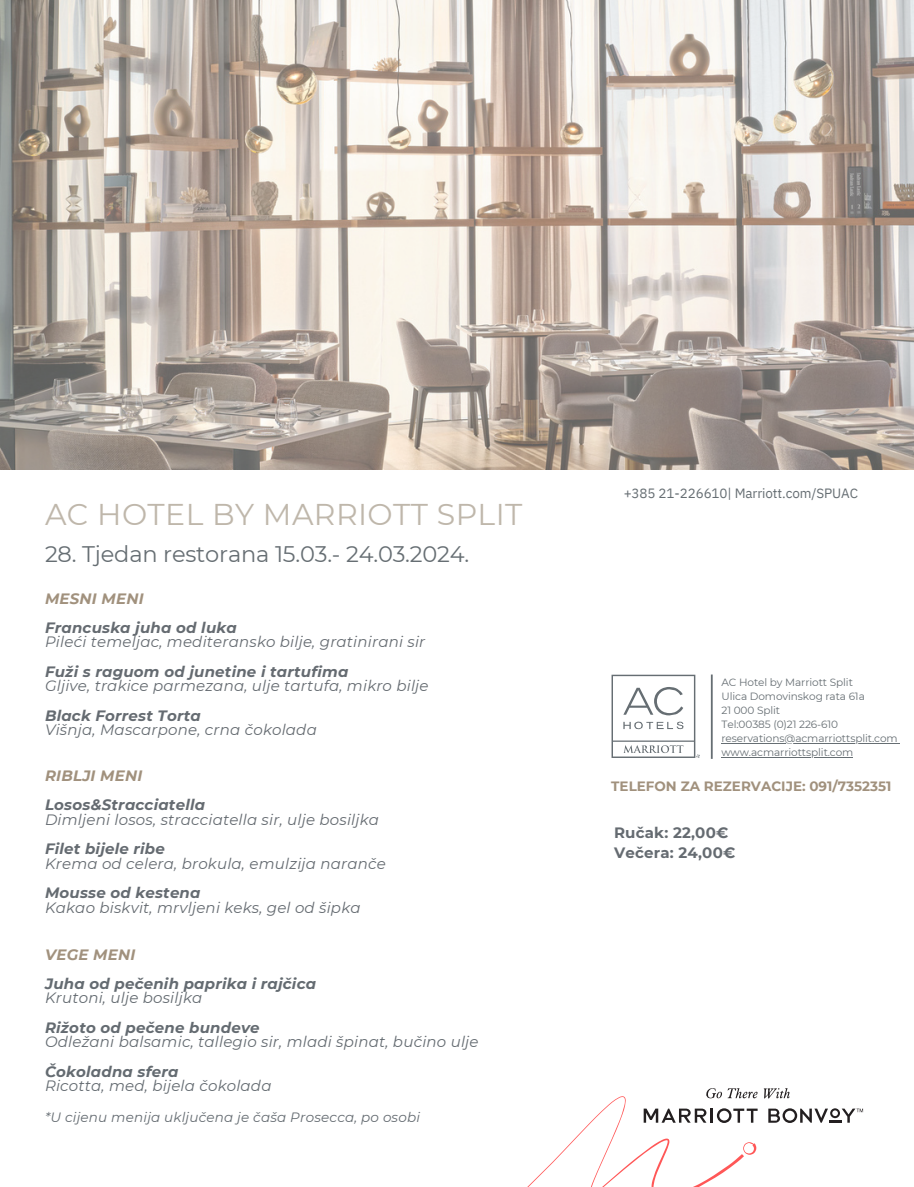
<style>
.page{position:relative;width:914px;height:1187px;background:#fff}
.page>*{position:absolute;margin:0;border:0;box-sizing:border-box;transform-origin:0 0}
.t1{font:30px "Montserrat";letter-spacing:.015em;color:#bfb7ab}
.t2{font:22.5px "Montserrat";letter-spacing:-.01em;color:#666e73}
.t3{font:italic 15px/14.7px "Montserrat";letter-spacing:.015em;color:#656b71}
.t4{font:italic 15px/14.7px "Montserrat";letter-spacing:.015em;color:#646b71}
.t5{font:italic 700 15px/14.7px "Montserrat";letter-spacing:.015em;color:#646b71}
.t6{font:italic 700 15px "Montserrat";letter-spacing:.015em;color:#a1917d}
.t7{font:700 15px/20.2px "Montserrat";letter-spacing:.015em;color:#656b71}
.t8{font:italic 13.5px "Montserrat";letter-spacing:.015em;color:#646b71}
.t9{font:13.5px "IBM Plex Sans";letter-spacing:-.01em;color:#666e73}
.t10{font:700 13.5px "Montserrat";color:#a1917d}
.t11{font:10.5px "Montserrat";letter-spacing:-.01em;color:#666e73}
.s1{font-weight:700}
.s2{font-weight:400}
</style>
<div class="page">
<svg style="left:768px;top:1108px;width:95px;height:15px"></svg>
<svg style="left:763px;top:1088px;width:27px;height:10px"></svg>
<svg style="left:527px;top:1088px;width:230px;height:99px"></svg>
<hr style="left:721px;top:743px;width:74px;height:1px;background:#666e73">
<hr style="left:795px;top:743px;width:102px;height:1px;background:#666e73">
<hr style="left:721px;top:757px;width:132px;height:1px;background:#666e73">
<svg style="left:611px;top:675px;width:89px;height:83px"></svg>
<hr style="left:710px;top:674px;width:2px;height:85px;background:#666e73">
<img style="left:0;top:0;width:913px;height:469px">
<h5 class="t1" style="left:45px;top:496px;width:479px">AC HOTEL BY MARRIOTT SPLIT</h5>
<p class="t2" style="left:45px;top:540px;width:426px">28. Tjedan restorana 15.03.- 24.03.2024.</p>
<p class="t6" style="left:45px;top:589px;width:100px">MESNI MENI</p>
<p class="t3" style="left:45px;top:620px;width:382px"><span class="s1">Francuska juha od luka<br></span>Pileći temeljac, mediteransko bilje, gratinirani sir</p>
<p class="t3" style="left:45px;top:664px;width:385px"><span class="s1">Fuži s raguom od junetine i tartufima<br></span>Gljive, trakice parmezana, ulje tartufa, mikro bilje</p>
<p class="t3" style="left:45px;top:708px;width:273px"><span class="s1">Black Forrest Torta<br></span>Višnja, Mascarpone, crna čokolada</p>
<p class="t6" style="left:45px;top:766px;width:99px">RIBLJI MENI</p>
<h3 class="t3" style="left:45px;top:798px;width:335px"><span class="s1">Losos&amp;Stracciatella<br></span>Dimljeni losos, stracciatella sir, ulje bosiljka</h3>
<h5 class="t3" style="left:45px;top:841px;width:342px"><span class="s1">Filet bijele ribe<br></span>Krema od celera, brokula, emulzija naranče</h5>
<h5 class="t3" style="left:45px;top:885px;width:317px"><span class="s1">Mousse od kestena<br></span>Kakao biskvit, mrvljeni keks, gel od šipka</h5>
<h5 class="t6" style="left:45px;top:945px;width:92px">VEGE MENI</h5>
<h3 class="t5" style="left:45px;top:976px;width:272px">Juha od pečenih paprika i rajčica<br><span class="s2">Krutoni, ulje bosiljka</span></h3>
<h4 class="t4" style="left:45px;top:1020px;width:435px"><span class="s1">Rižoto od pečene bundeve<br></span>Odležani balsamic, tallegio sir, mladi špinat, bučino ulje</h4>
<h3 class="t4" style="left:45px;top:1064px;width:228px"><span class="s1">Čokoladna sfera<br></span>Ricotta, med, bijela čokolada</h3>
<p class="t8" style="left:45px;top:1109px;width:376px">*U cijenu menija uključena je čaša Prosecca, po osobi</p>
<p class="t9" style="left:623px;top:484px;width:236px">+385 21-226610| Marriott.com/SPUAC</p>
<p class="t11" style="left:721px;top:676px;width:133px">AC Hotel by Marriott Split</p>
<h1 class="t11" style="left:721px;top:690px;width:145px">Ulica Domovinskog rata 61a</h1>
<h6 class="t11" style="left:721px;top:704px;width:60px">21 000 Split</h6>
<h2 class="t11" style="left:721px;top:718px;width:118px">Tel:00385 (0)21 226-610</h2>
<h3 class="t11" style="left:721px;top:732px;width:178px">reservations@acmarriottsplit.com</h3>
<h5 class="t11" style="left:721px;top:746px;width:133px">www.acmarriottsplit.com</h5>
<h5 class="t10" style="left:611px;top:778px;width:282px">TELEFON ZA REZERVACIJE: 091/7352351</h5>
<h5 class="t7" style="left:614px;top:822px;width:123px">Ručak: 22,00€<br>Večera: 24,00€</h5>
</div>
